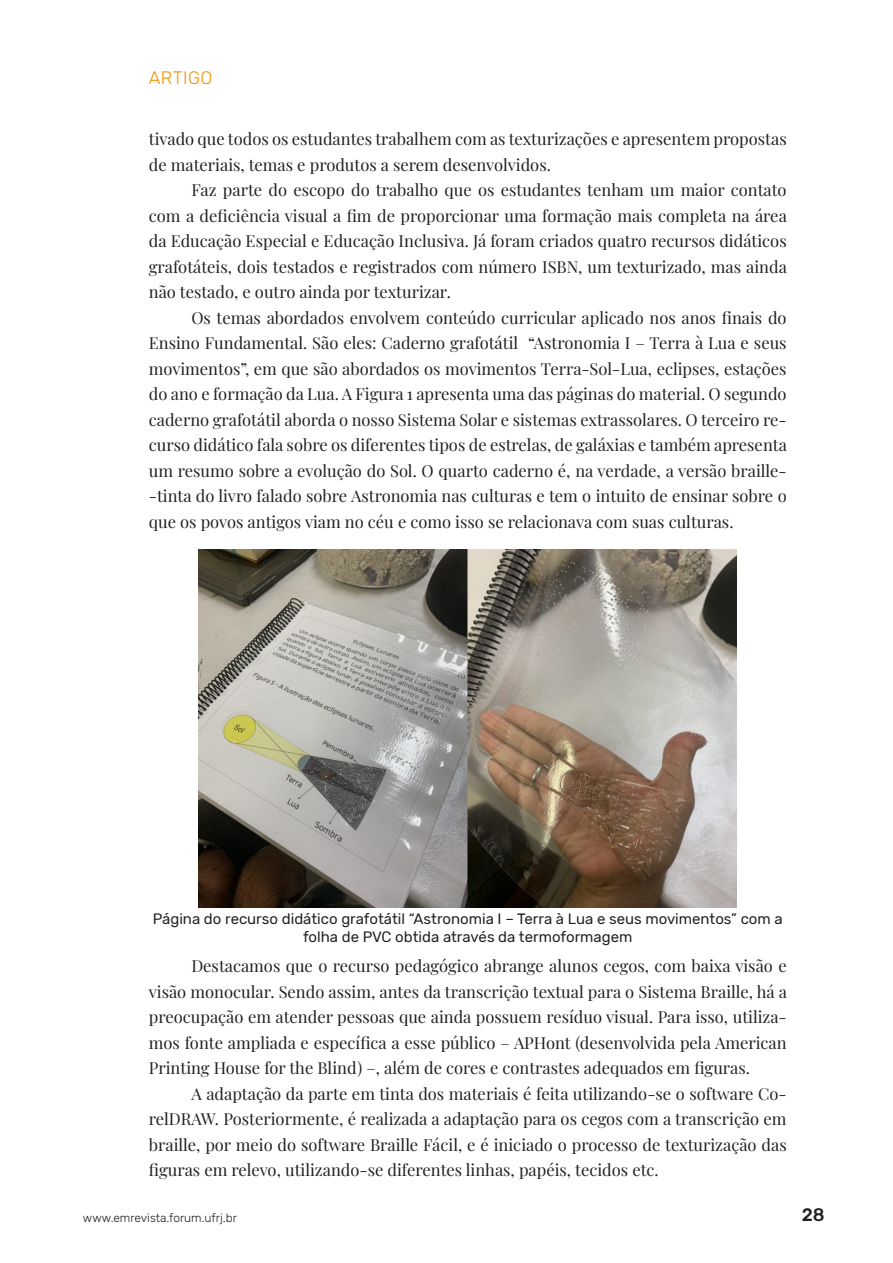
<style>
.page{position:relative;width:893px;height:1263px;background:#fff}
.page>*{position:absolute;margin:0;border:0;box-sizing:border-box;transform-origin:0 0}
.t1{font:300 18px "Rubik";letter-spacing:.025em;color:#f39200}
.t2{font:500 18px "Rubik";color:#231f20}
.Normal__Web{font:16.5px/25.5px "Playfair Display";color:#231f20;text-align:justify}
.Normal__Web-2{font:15px/18px "Rubik";color:#231f20;text-align:center}
.t3{font:300 12px "Rubik";color:#231f20}
</style>
<div class="page">
<img style="left:199px;top:549px;width:538px;height:358px">
<p class="t1" style="left:149px;top:68px;width:65px">ARTIGO</p>
<p class="Normal__Web" style="left:149px;top:125px;width:639px">tivado que todos os estudantes trabalhem com as texturizações e apresentem propostas de materiais, temas e produtos a serem desenvolvidos.</p>
<p class="Normal__Web" style="left:149px;top:176px;width:639px;text-indent:43px">Faz parte do escopo do trabalho que os estudantes tenham um maior contato com a deficiência visual a fim de proporcionar uma formação mais completa na área da Educação Especial e Educação Inclusiva. Já foram criados quatro recursos didáticos grafotáteis, dois testados e registrados com número ISBN, um texturizado, mas ainda não testado, e outro ainda por texturizar.</p>
<p class="Normal__Web" style="left:149px;top:304px;width:640px;text-indent:43px">Os temas abordados envolvem conteúdo curricular aplicado nos anos finais do Ensino Fundamental. São eles: Caderno grafotátil “Astronomia I – Terra à Lua e seus movimentos”, em que são abordados os movimentos Terra-Sol-Lua, eclipses, estações do ano e formação da Lua. A Figura 1 apresenta uma das páginas do material. O segundo caderno grafotátil aborda o nosso Sistema Solar e sistemas extrassolares. O terceiro re&shy;curso didático fala sobre os diferentes tipos de estrelas, de galáxias e também apresenta um resumo sobre a evolução do Sol. O quarto caderno é, na verdade, a versão braille--tinta do livro falado sobre Astronomia nas culturas e tem o intuito de ensinar sobre o que os povos antigos viam no céu e como isso se relacionava com suas culturas.</p>
<p class="Normal__Web-2" style="left:153px;top:910px;width:631px">Página do recurso didático grafotátil “Astronomia I – Terra à Lua e seus movimentos” com a folha de PVC obtida através da termoformagem</p>
<p class="Normal__Web" style="left:149px;top:952px;width:640px;text-indent:43px">Destacamos que o recurso pedagógico abrange alunos cegos, com baixa visão e visão monocular. Sendo assim, antes da transcrição textual para o Sistema Braille, há a preocupação em atender pessoas que ainda possuem resíduo visual. Para isso, utiliza&shy;mos fonte ampliada e específica a esse público – APHont (desenvolvida pela American Printing House for the Blind) –, além de cores e contrastes adequados em figuras.</p>
<p class="Normal__Web" style="left:149px;top:1079px;width:639px;text-indent:43px">A adaptação da parte em tinta dos materiais é feita utilizando-se o software Co&shy;relDRAW. Posteriormente, é realizada a adaptação para os cegos com a transcrição em braille, por meio do software Braille Fácil, e é iniciado o processo de texturização das figuras em relevo, utilizando-se diferentes linhas, papéis, tecidos etc.</p>
<p class="t3" style="left:83px;top:1211px;width:155px">www.emrevista.forum.ufrj.br</p>
<p class="t2" style="left:802px;top:1204px;width:24px">28</p>
</div>
